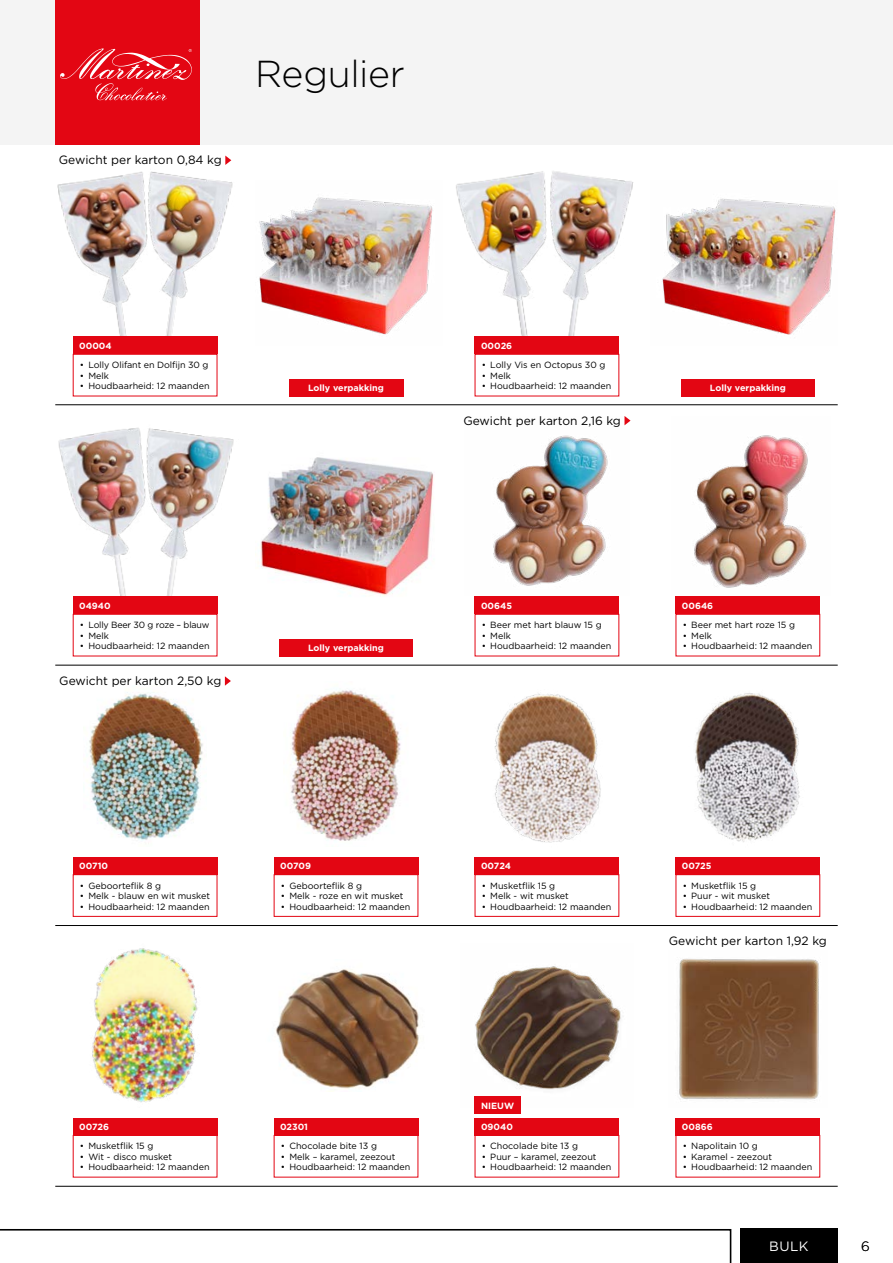
<style>
.page{position:relative;width:893px;height:1263px;background:#fff}
.page>*{position:absolute;margin:0;border:0;box-sizing:border-box;transform-origin:0 0}
.t1{font:300 37.5px "Gotham";letter-spacing:-.01em;color:#000}
.t2{font:13.5px "Gotham";color:#fff}
.t3{font:300 13.5px "Gotham";color:#000}
.t4{font:12px "Gotham";color:#000}
.t5{font:9px "Gotham";color:#000}
.t6{font:700 9px "Gotham";color:#fff}
.t7{font:9px "Gotham";letter-spacing:-.02em;color:#000}
</style>
<div class="page">
<div style="left:740px;top:1229px;width:98px;height:34px;background:#000"></div>
<div style="left:0;top:0;width:893px;height:145px;background:#f4f4f4"></div>
<svg style="left:0;top:1229px;width:731px;height:34px"></svg>
<div style="left:55px;top:0;width:145px;height:145px;background:#e30613"></div>
<svg style="left:60px;top:48px;width:132px;height:52px"></svg>
<img style="left:495px;top:693px;width:106px;height:150px">
<img style="left:695px;top:693px;width:105px;height:149px">
<img style="left:92px;top:948px;width:106px;height:154px">
<img style="left:89px;top:692px;width:114px;height:149px">
<img style="left:290px;top:690px;width:111px;height:151px">
<svg style="left:225px;top:676px;width:6px;height:10px"></svg>
<img style="left:188px;top:155px;width:45px;height:201px">
<img style="left:590px;top:177px;width:44px;height:179px">
<img style="left:57px;top:171px;width:131px;height:186px">
<img style="left:456px;top:171px;width:134px;height:186px">
<img style="left:188px;top:434px;width:46px;height:182px">
<img style="left:58px;top:427px;width:130px;height:190px">
<img style="left:493px;top:425px;width:132px;height:161px">
<img style="left:694px;top:435px;width:114px;height:153px">
<hr style="left:55px;top:404px;width:783px;height:1px;background:#000">
<hr style="left:55px;top:665px;width:783px;height:1px;background:#000">
<hr style="left:55px;top:1186px;width:783px;height:1px;background:#000">
<hr style="left:55px;top:925px;width:783px;height:1px;background:#000">
<img style="left:275px;top:969px;width:144px;height:123px">
<img style="left:474px;top:966px;width:147px;height:141px">
<div style="left:73px;top:354px;width:144px;height:42px;background:#fff"></div>
<div style="left:73px;top:354px;width:144px;height:42px;border:1px solid #e30613"></div>
<div style="left:73px;top:337px;width:144px;height:17px;background:#e30613"></div>
<div style="left:475px;top:354px;width:144px;height:42px;background:#fff"></div>
<div style="left:475px;top:354px;width:144px;height:42px;border:1px solid #e30613"></div>
<div style="left:475px;top:337px;width:144px;height:17px;background:#e30613"></div>
<div style="left:681px;top:379px;width:134px;height:17px;background:#e30613"></div>
<div style="left:475px;top:614px;width:144px;height:42px;border:1px solid #e30613"></div>
<div style="left:475px;top:597px;width:144px;height:17px;background:#e30613"></div>
<div style="left:676px;top:614px;width:144px;height:42px;border:1px solid #e30613"></div>
<div style="left:676px;top:597px;width:144px;height:17px;background:#e30613"></div>
<div style="left:73px;top:874px;width:144px;height:43px;border:1px solid #e30613"></div>
<div style="left:73px;top:857px;width:144px;height:17px;background:#e30613"></div>
<div style="left:274px;top:874px;width:144px;height:43px;border:1px solid #e30613"></div>
<div style="left:274px;top:857px;width:144px;height:17px;background:#e30613"></div>
<div style="left:475px;top:874px;width:144px;height:43px;border:1px solid #e30613"></div>
<div style="left:475px;top:857px;width:144px;height:17px;background:#e30613"></div>
<div style="left:676px;top:874px;width:144px;height:43px;border:1px solid #e30613"></div>
<div style="left:676px;top:857px;width:144px;height:17px;background:#e30613"></div>
<div style="left:73px;top:1135px;width:144px;height:42px;border:1px solid #e30613"></div>
<div style="left:73px;top:1118px;width:144px;height:17px;background:#e30613"></div>
<div style="left:274px;top:1135px;width:144px;height:42px;border:1px solid #e30613"></div>
<div style="left:274px;top:1118px;width:144px;height:17px;background:#e30613"></div>
<div style="left:475px;top:1135px;width:144px;height:42px;border:1px solid #e30613"></div>
<div style="left:475px;top:1118px;width:144px;height:17px;background:#e30613"></div>
<div style="left:289px;top:379px;width:114px;height:17px;background:#e30613"></div>
<img style="left:662px;top:198px;width:174px;height:137px">
<div style="left:279px;top:639px;width:134px;height:17px;background:#e30613"></div>
<div style="left:73px;top:614px;width:144px;height:42px;background:#fff"></div>
<div style="left:73px;top:614px;width:144px;height:42px;border:1px solid #e30613"></div>
<div style="left:73px;top:597px;width:144px;height:17px;background:#e30613"></div>
<img style="left:259px;top:197px;width:174px;height:138px">
<img style="left:260px;top:457px;width:174px;height:139px">
<svg style="left:225px;top:156px;width:6px;height:9px"></svg>
<svg style="left:624px;top:416px;width:6px;height:9px"></svg>
<div style="left:676px;top:1135px;width:144px;height:42px;border:1px solid #e30613"></div>
<div style="left:676px;top:1118px;width:144px;height:17px;background:#e30613"></div>
<img style="left:679px;top:958px;width:140px;height:142px">
<div style="left:475px;top:1096px;width:46px;height:17px;background:#e30613"></div>
<h3 class="t4" style="left:59px;top:152px;width:164px">Gewicht per karton 0,84 kg</h3>
<h1 class="t1" style="left:255px;top:50px;width:151px">Regulier</h1>
<p class="t6" style="left:79px;top:340px;width:34px">00004</p>
<p class="t6" style="left:481px;top:340px;width:33px">00026</p>
<p class="t5" style="left:80px;top:359px;width:130px">• Lolly Olifant en Dolfijn 30 g</p>
<p class="t5" style="left:80px;top:370px;width:31px">• Melk</p>
<p class="t5" style="left:80px;top:380px;width:131px">• Houdbaarheid: 12 maanden</p>
<p class="t6" style="left:308px;top:382px;width:77px">Lolly verpakking</p>
<p class="t5" style="left:482px;top:359px;width:125px">• Lolly Vis en Octopus 30 g</p>
<p class="t5" style="left:482px;top:370px;width:31px">• Melk</p>
<p class="t5" style="left:482px;top:380px;width:131px">• Houdbaarheid: 12 maanden</p>
<p class="t6" style="left:710px;top:382px;width:77px">Lolly verpakking</p>
<h3 class="t4" style="left:463px;top:413px;width:159px">Gewicht per karton 2,16 kg</h3>
<p class="t6" style="left:79px;top:600px;width:33px">04940</p>
<p class="t6" style="left:481px;top:600px;width:32px">00645</p>
<p class="t6" style="left:682px;top:600px;width:33px">00646</p>
<p class="t7" style="left:80px;top:619px;width:131px">• Lolly Beer 30 g roze – blauw</p>
<p class="t5" style="left:80px;top:630px;width:31px">• Melk</p>
<p class="t5" style="left:80px;top:640px;width:131px">• Houdbaarheid: 12 maanden</p>
<p class="t6" style="left:308px;top:642px;width:77px">Lolly verpakking</p>
<p class="t5" style="left:482px;top:619px;width:121px">• Beer met hart blauw 15 g</p>
<p class="t5" style="left:482px;top:630px;width:31px">• Melk</p>
<p class="t5" style="left:482px;top:640px;width:131px">• Houdbaarheid: 12 maanden</p>
<p class="t5" style="left:683px;top:619px;width:114px">• Beer met hart roze 15 g</p>
<p class="t5" style="left:683px;top:630px;width:31px">• Melk</p>
<p class="t5" style="left:683px;top:640px;width:131px">• Houdbaarheid: 12 maanden</p>
<h3 class="t4" style="left:59px;top:673px;width:163px">Gewicht per karton 2,50 kg</h3>
<p class="t6" style="left:79px;top:860px;width:30px">00710</p>
<p class="t6" style="left:280px;top:860px;width:32px">00709</p>
<p class="t6" style="left:481px;top:860px;width:32px">00724</p>
<p class="t6" style="left:682px;top:860px;width:31px">00725</p>
<p class="t5" style="left:80px;top:880px;width:83px">• Geboorteflik 8 g</p>
<p class="t5" style="left:80px;top:890px;width:132px">• Melk - blauw en wit musket</p>
<p class="t5" style="left:80px;top:901px;width:131px">• Houdbaarheid: 12 maanden</p>
<p class="t5" style="left:281px;top:880px;width:83px">• Geboorteflik 8 g</p>
<p class="t5" style="left:281px;top:890px;width:124px">• Melk - roze en wit musket</p>
<p class="t5" style="left:281px;top:901px;width:131px">• Houdbaarheid: 12 maanden</p>
<p class="t5" style="left:482px;top:880px;width:75px">• Musketflik 15 g</p>
<p class="t5" style="left:482px;top:890px;width:89px">• Melk - wit musket</p>
<p class="t5" style="left:482px;top:901px;width:131px">• Houdbaarheid: 12 maanden</p>
<p class="t5" style="left:683px;top:880px;width:75px">• Musketflik 15 g</p>
<p class="t5" style="left:683px;top:890px;width:89px">• Puur - wit musket</p>
<p class="t5" style="left:683px;top:901px;width:131px">• Houdbaarheid: 12 maanden</p>
<h3 class="t4" style="left:669px;top:933px;width:160px">Gewicht per karton 1,92 kg</h3>
<p class="t6" style="left:481px;top:1099px;width:35px">NIEUW</p>
<p class="t6" style="left:79px;top:1121px;width:31px">00726</p>
<p class="t6" style="left:280px;top:1121px;width:29px">02301</p>
<p class="t6" style="left:481px;top:1121px;width:33px">09040</p>
<p class="t6" style="left:682px;top:1121px;width:32px">00866</p>
<p class="t5" style="left:80px;top:1140px;width:75px">• Musketflik 15 g</p>
<p class="t5" style="left:80px;top:1151px;width:94px">• Wit - disco musket</p>
<p class="t5" style="left:80px;top:1161px;width:131px">• Houdbaarheid: 12 maanden</p>
<p class="t5" style="left:281px;top:1140px;width:98px">• Chocolade bite 13 g</p>
<p class="t5" style="left:281px;top:1151px;width:116px">• Melk – karamel, zeezout</p>
<p class="t5" style="left:281px;top:1161px;width:131px">• Houdbaarheid: 12 maanden</p>
<p class="t5" style="left:482px;top:1140px;width:98px">• Chocolade bite 13 g</p>
<p class="t5" style="left:482px;top:1151px;width:116px">• Puur – karamel, zeezout</p>
<p class="t5" style="left:482px;top:1161px;width:131px">• Houdbaarheid: 12 maanden</p>
<p class="t5" style="left:683px;top:1140px;width:77px">• Napolitain 10 g</p>
<p class="t5" style="left:683px;top:1151px;width:91px">• Karamel - zeezout</p>
<p class="t5" style="left:683px;top:1161px;width:131px">• Houdbaarheid: 12 maanden</p>
<h2 class="t2" style="left:769px;top:1238px;width:41px">BULK</h2>
<h2 class="t3" style="left:861px;top:1238px;width:10px">6</h2>
</div>
